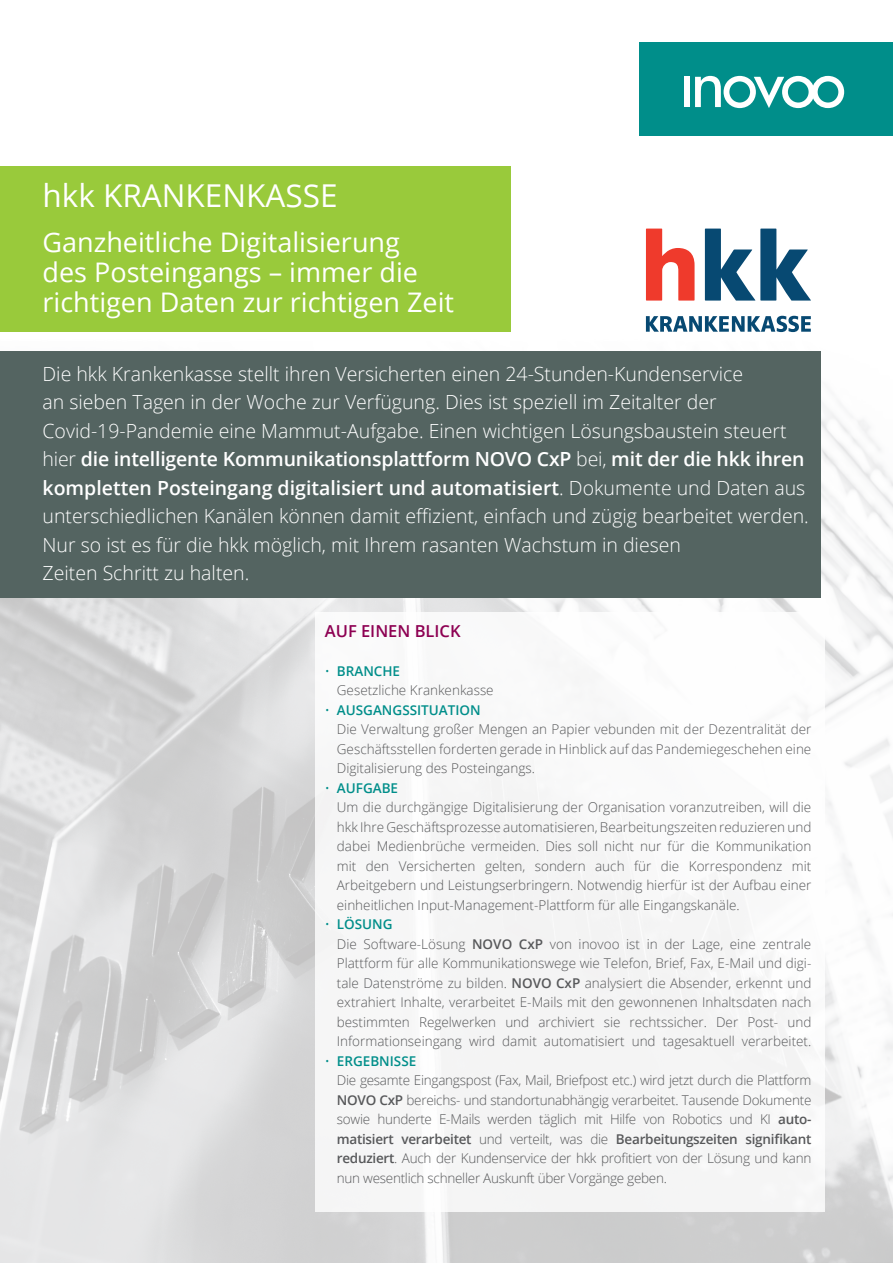
<style>
.page{position:relative;width:893px;height:1263px;background:#fff}
.page>*{position:absolute;margin:0;border:0;box-sizing:border-box;transform-origin:0 0}
.t1{font:31.5px "Open Sans";color:#fff}
.t2{font:27px/30px "Open Sans";color:#fff}
.t3{font:300 19.5px/28.5px "Open Sans";color:#fff}
.t4{font:600 16.5px "Open Sans";color:#8d0052}
.t5{font:300 13.5px/19.5px "Open Sans";color:#57585a}
.t6{font:300 13.5px/19.5px "Open Sans";letter-spacing:-.02em;color:#57585a}
.s1{font-weight:600}
.s2{color:#008e8a}
.s3{font-weight:600;color:#008e8a}
</style>
<div class="page">
<img style="left:0;top:166px;width:893px;height:1097px">
<div style="left:0;top:166px;width:510px;height:166px;background:#99ca3b"></div>
<div style="left:639px;top:43px;width:250px;height:93px;background:#008e8a"></div>
<div style="left:684px;top:77px;width:6px;height:30px;background:#fff"></div>
<svg style="left:695px;top:76px;width:149px;height:32px"></svg>
<div style="left:0;top:351px;width:821px;height:246px;background:#546461"></div>
<div style="left:315px;top:612px;width:510px;height:600px;background:#f6f6f6"></div>
<svg style="left:646px;top:229px;width:165px;height:103px"></svg>
<h1 class="t1" style="left:43px;top:174px;width:297px">hkk KRANKENKASSE</h1>
<h2 class="t2" style="left:43px;top:227px;width:413px">Ganzheitliche Digitalisierung<br>des Posteingangs – immer die richtigen Daten zur richtigen Zeit</h2>
<p class="t3" style="left:43px;top:359px;width:768px">Die hkk Krankenkasse stellt ihren Versicherten einen 24-Stunden-Kundenservice<br>an sieben Tagen in der Woche zur Verfügung. Dies ist speziell im Zeitalter der Covid-19-Pandemie eine Mammut-Aufgabe. Einen wichtigen Lösungsbaustein steuert hier <span class="s1">die intelligente Kommunikationsplattform NOVO CxP</span> bei, <span class="s1">mit der die hkk ihren kompletten Posteingang digitalisiert und automatisiert</span>. Dokumente und Daten aus unterschiedlichen Kanälen können damit effizient, einfach und zügig bearbeitet werden.<br>Nur so ist es für die hkk möglich, mit Ihrem rasanten Wachstum in diesen<br>Zeiten Schritt zu halten.</p>
<p class="t4" style="left:325px;top:619px;width:137px">AUF EINEN BLICK</p>
<p class="t5" style="left:337px;top:661px;width:158px;text-indent:-12px"><span class="s2">•</span> <span class="s3">BRANCHE<br></span>Gesetzliche Krankenkasse</p>
<p class="t5" style="left:337px;top:700px;width:476px;text-indent:-12px"><span class="s2">•</span> <span class="s3">AUSGANGSSITUATION<br></span>Die Verwaltung großer Mengen an Papier vebunden mit der Dezentralität der Geschäftsstellen forderten gerade in Hinblick auf das Pandemiegeschehen eine Digitalisierung des Posteingangs.</p>
<p class="t5" style="left:337px;top:778px;width:476px;text-indent:-12px"><span class="s2">•</span> <span class="s3">AUFGABE<br></span>Um die durchgängige Digitalisierung der Organisation voranzutreiben, will die hkk Ihre Geschäftsprozesse automatisieren, Bearbeitungszeiten reduzieren und dabei Medienbrüche vermeiden. Dies soll nicht nur für die Kommunikation mit den Versicherten gelten, sondern auch für die Korrespondenz mit Arbeitgebern und Leistungserbringern. Notwendig hierfür ist der Aufbau einer einheitlichen Input-Management-Plattform für alle Eingangskanäle.</p>
<p class="t5" style="left:337px;top:914px;width:476px;text-indent:-12px"><span class="s2">•</span> <span class="s3">LÖSUNG<br></span>Die Software-Lösung <span class="s1">NOVO CxP</span> von inovoo ist in der Lage, eine zentrale Plattform für alle Kommunikationswege wie Telefon, Brief, Fax, E-Mail und digi&shy;tale Datenströme zu bilden. <span class="s1">NOVO CxP</span> analysiert die Absender, erkennt und extrahiert Inhalte, verarbeitet E-Mails mit den gewonnenen Inhaltsdaten nach bestimmten Regelwerken und archiviert sie rechtssicher. Der Post- und Informationseingang wird damit automatisiert und tagesaktuell verarbeitet.</p>
<p class="t6" style="left:337px;top:1050px;width:476px;text-indent:-12px"><span class="s2">•</span> <span class="s3">ERGEBNISSE<br></span>Die gesamte Eingangspost (Fax, Mail, Briefpost etc.) wird jetzt durch die Plattform <span class="s1">NOVO CxP</span> bereichs- und standortunabhängig verarbeitet. Tausende Dokumente sowie hunderte E-Mails werden täglich mit Hilfe von Robotics und KI <span class="s1">auto&shy;matisiert verarbeitet</span> und verteilt, was die <span class="s1">Bearbeitungszeiten signifikant reduziert</span>. Auch der Kundenservice der hkk profitiert von der Lösung und kann nun wesentlich schneller Auskunft über Vorgänge geben.</p>
</div>
